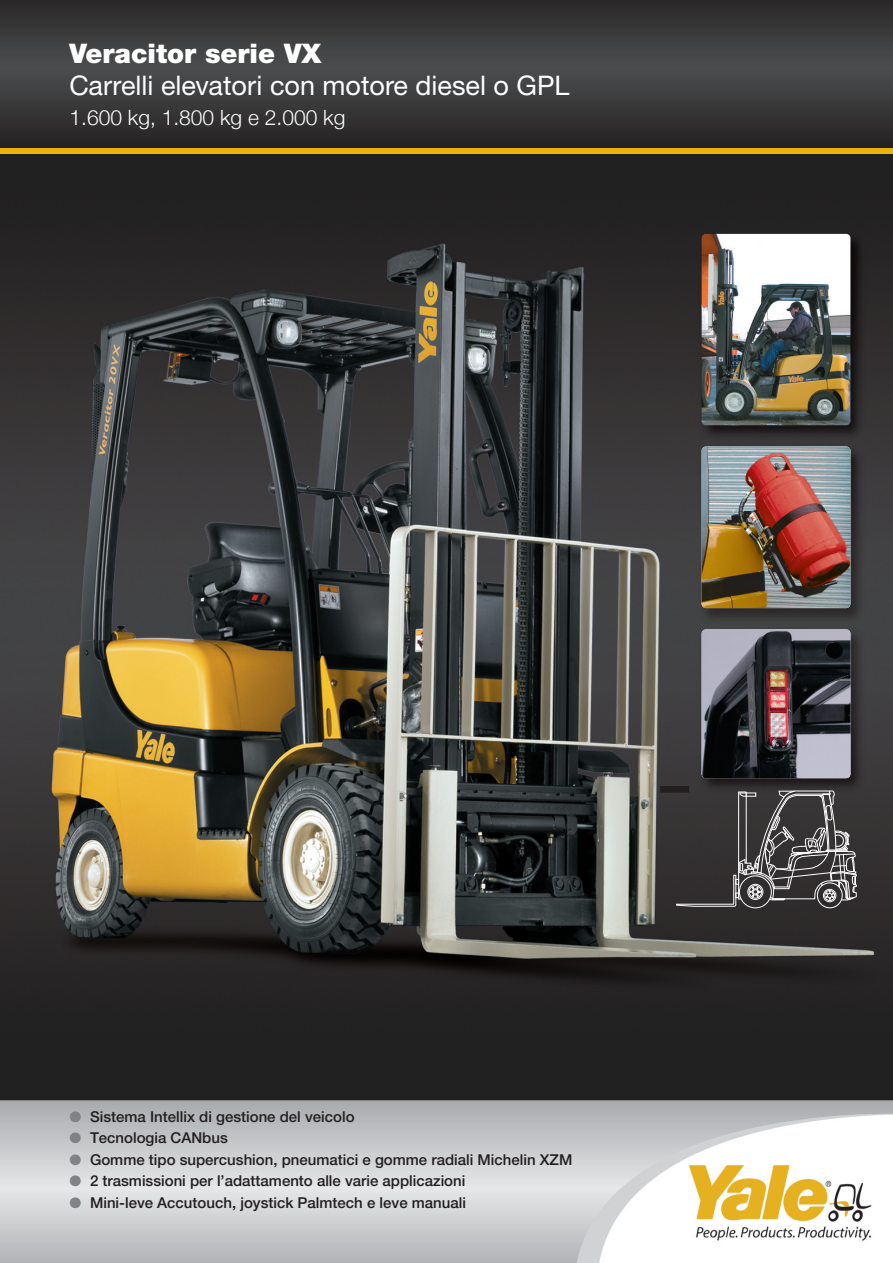
<style>
.page{position:relative;width:893px;height:1263px;background:#fff}
.page>*{position:absolute;margin:0;border:0;box-sizing:border-box;transform-origin:0 0}
.t1{font:27px "Helvetica Neue CE";color:#fff}
.t2{font:900 27px "Helvetica Neue CE";color:#fff}
.t3{font:300 21px "Helvetica Neue";color:#fff}
.t4{font:500 15px "Helvetica Neue CE";color:#231f20}
.s1{color:#808285}
</style>
<div class="page">
<img style="left:0;top:154px;width:893px;height:947px">
<img style="left:695px;top:227px;width:175px;height:571px">
<img style="left:702px;top:234px;width:148px;height:191px;border-radius:4px">
<img style="left:702px;top:446px;width:148px;height:162px;border-radius:4px">
<img style="left:702px;top:629px;width:148px;height:149px;border-radius:4px">
<svg style="left:661px;top:786px;width:197px;height:158px;background:#464344"></svg>
<svg style="left:0;top:1101px;width:893px;height:162px;background:#c8c9cb"></svg>
<svg style="left:0;top:0;width:893px;height:149px;background:#3a3939"></svg>
<div style="left:0;top:149px;width:893px;height:5px;background:#ebb10f"></div>
<img style="left:576px;top:1113px;width:317px;height:150px">
<h1 class="t2" style="left:70px;top:44px;width:254px">Veracitor serie VX</h1>
<h1 class="t1" style="left:70px;top:76px;width:502px">Carrelli elevatori con motore diesel o GPL</h1>
<h2 class="t3" style="left:70px;top:105px;width:277px">1.600 kg, 1.800 kg e 2.000 kg</h2>
<p class="t4" style="left:70px;top:1111px;width:287px"><span class="s1">●</span> Sistema Intellix di gestione del veicolo</p>
<p class="t4" style="left:70px;top:1132px;width:160px"><span class="s1">●</span> Tecnologia CANbus</p>
<p class="t4" style="left:70px;top:1154px;width:504px"><span class="s1">●</span> Gomme tipo supercushion, pneumatici e gomme radiali Michelin XZM</p>
<p class="t4" style="left:70px;top:1176px;width:397px"><span class="s1">●</span> 2 trasmissioni per l’adattamento alle varie applicazioni</p>
<p class="t4" style="left:70px;top:1197px;width:398px"><span class="s1">●</span> Mini-leve Accutouch, joystick Palmtech e leve manuali</p>
</div>
